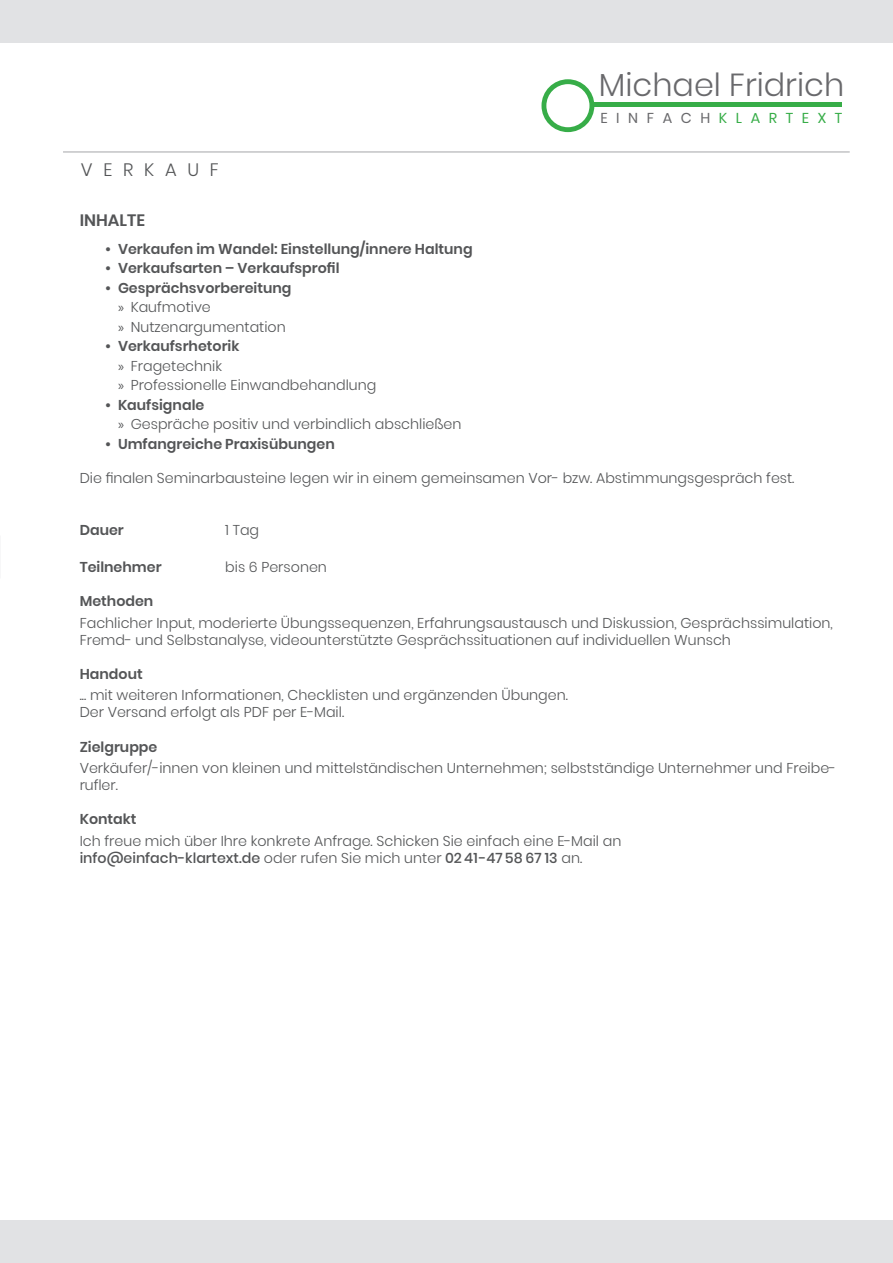
<style>
.page{position:relative;width:893px;height:1263px;background:#fff}
.page>*{position:absolute;margin:0;border:0;box-sizing:border-box;transform-origin:0 0}
.t1{font:300 31.8px "Poppins";color:#69696c}
.t2{font:300 18px "Poppins";letter-spacing:.6em;color:#545557}
.t3{font:600 16.5px "Poppins";color:#545557}
.t4{font:14.4px "Poppins";letter-spacing:.6em;color:#37ad48}
.t5{font:300 14.25px/19.5px "Poppins";color:#545557}
.t6{font:600 14.25px "Poppins";color:#545557}
.s1{color:#69696c}
.s2{font-weight:600}
.s3{font-family:"Myriad Pro";font-weight:400}
.s4{font-weight:500}
</style>
<div class="page">
<div style="left:541px;top:79px;width:53px;height:53px;border:5px solid #37ad48;border-radius:50%"></div>
<div style="left:592px;top:102px;width:250px;height:5px;background:#37ad48"></div>
<div style="left:0;top:1220px;width:893px;height:43px;background:#e1e2e4"></div>
<div style="left:0;top:0;width:893px;height:43px;background:#e1e2e4"></div>
<hr style="left:63px;top:152px;width:787px;height:1px;background:#a4a5a9">
<p class="t2" style="left:81px;top:159px;width:140px">VERKAUF</p>
<h1 class="t1" style="left:599px;top:67px;width:247px">Michael Fridrich</h1>
<p class="t4" style="left:600px;top:110px;width:243px"><span class="s1">EINFACH</span>KLARTEXT</p>
<p class="t3" style="left:80px;top:210px;width:67px">INHALTE</p>
<p class="t6" style="left:105px;top:240px;width:369px">• Verkaufen im Wandel: Einstellung/innere Haltung</p>
<p class="t6" style="left:105px;top:260px;width:236px">• Verkaufsarten – Verkaufsprofil</p>
<p class="t5" style="left:118px;top:278px;width:175px;text-indent:-13px"><span class="s2">• Gesprächsvorbereitung </span><span class="s3">»</span> Kaufmotive<br><span class="s3">»</span> Nutzenargumentation</p>
<p class="t5" style="left:118px;top:336px;width:260px;text-indent:-13px"><span class="s2">• Verkaufsrhetorik<br></span><span class="s3">»</span> Fragetechnik<br><span class="s3">»</span> Professionelle Einwandbehandlung</p>
<p class="t5" style="left:118px;top:395px;width:345px;text-indent:-13px"><span class="s2">• Kaufsignale<br></span><span class="s3">»</span> Gespräche positiv und verbindlich abschließen</p>
<p class="t6" style="left:105px;top:435px;width:231px">• Umfangreiche Praxisübungen</p>
<p class="t5" style="left:80px;top:468px;width:716px">Die finalen Seminarbausteine legen wir in einem gemeinsamen Vor- bzw. Abstimmungsgespräch fest.</p>
<p class="t6" style="left:80px;top:522px;width:46px">Dauer</p>
<p class="t5" style="left:225px;top:520px;width:35px">1 Tag</p>
<p class="t6" style="left:80px;top:559px;width:83px">Teilnehmer</p>
<p class="t5" style="left:225px;top:557px;width:103px">bis 6 Personen</p>
<p class="t6" style="left:80px;top:593px;width:75px">Methoden</p>
<p class="t5" style="left:80px;top:614px;width:755px;line-height:17.1px">Fachlicher Input, moderierte Übungssequenzen, Erfahrungsaustausch und Diskussion, Gesprächssimulation,<br>Fremd- und Selbstanalyse, videounterstützte Gesprächssituationen auf individuellen Wunsch</p>
<p class="t6" style="left:80px;top:666px;width:65px">Handout</p>
<p class="t5" style="left:80px;top:687px;width:490px;line-height:17.1px">... mit weiteren Informationen, Checklisten und ergänzenden Übungen.<br>Der Versand erfolgt als PDF per E-Mail.</p>
<p class="t6" style="left:80px;top:738px;width:79px">Zielgruppe</p>
<p class="t5" style="left:80px;top:759px;width:758px;line-height:17.1px">Verkäufer/-innen von kleinen und mittelständischen Unternehmen; selbstständige Unternehmer und Freibe&shy;rufler.</p>
<p class="t6" style="left:80px;top:811px;width:58px">Kontakt</p>
<p class="t5" style="left:80px;top:832px;width:543px;line-height:17.1px">Ich freue mich über Ihre konkrete Anfrage. Schicken Sie einfach eine E-Mail an <span class="s4">info@einfach-klartext.de</span> oder rufen Sie mich unter <span class="s4">02 41-47 58 67 13</span> an.</p>
</div>
